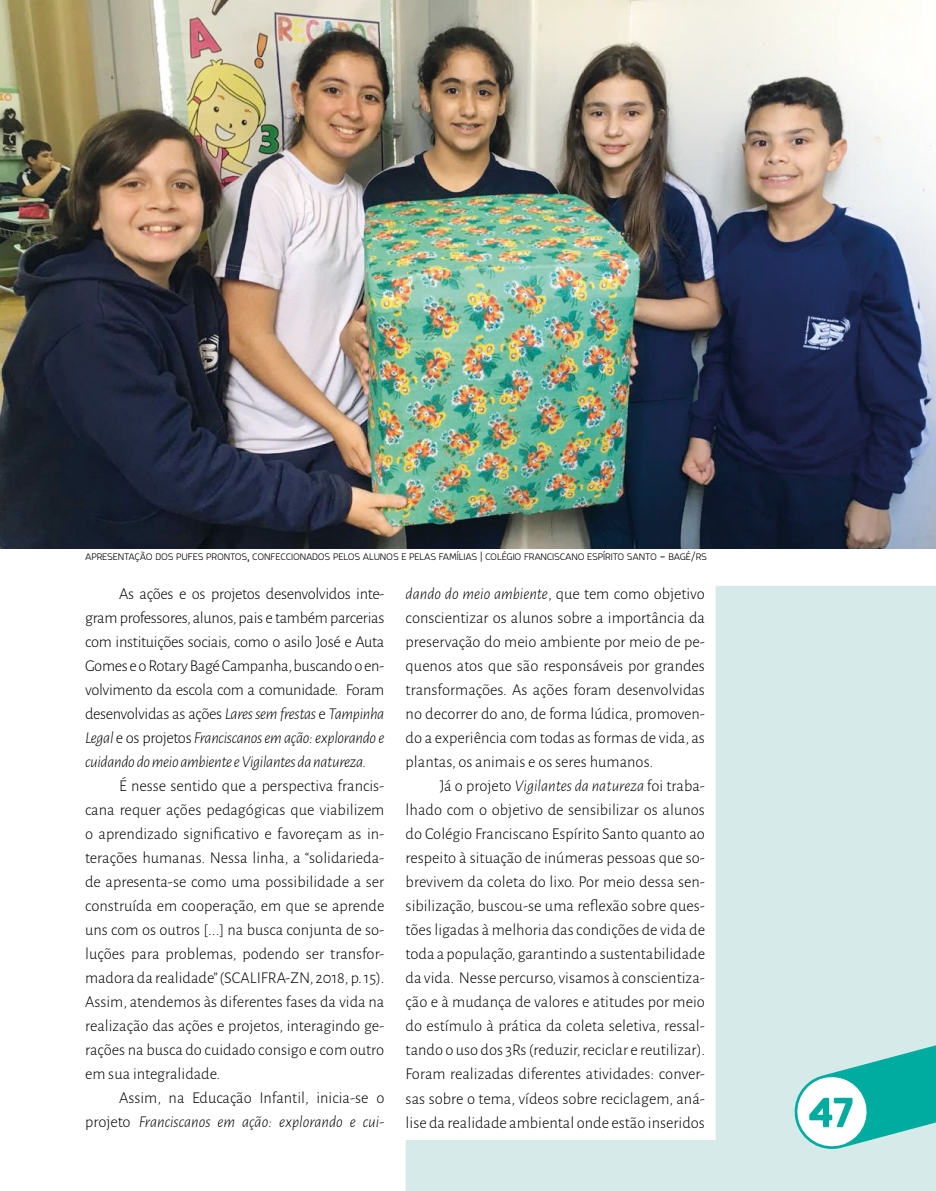
<style>
.page{position:relative;width:936px;height:1191px;background:#fff}
.page>*{position:absolute;margin:0;border:0;box-sizing:border-box;transform-origin:0 0}
.t1{font:700 51.75px "Mairy";color:#00aba0}
.t2{font:300 16.5px/24px "Alegreya Sans";color:#000;text-align:justify}
.t3{font:200 11.55px "Mairy";letter-spacing:-.015em;color:#000}
.s1{font-size:16.5px}
.s2{font-size:12px}
.s3{font-style:italic}
</style>
<div class="page">
<svg style="left:405px;top:586px;width:530px;height:605px"></svg>
<svg style="left:790px;top:1027px;width:145px;height:126px"></svg>
<img style="left:0;top:0;width:935px;height:549px">
<p class="t3" style="left:85px;top:550px;width:623px">apresentação dos pufes prontos<span class="s1">,</span> confeccionados pelos alunos e pelas famílias <span class="s2">|</span> colégio franciscano espírito santo <span class="s1">–</span> bagé<span class="s2">/</span>rs</p>
<p class="t2" style="left:85px;top:581px;width:301px;text-indent:34px">As ações e os projetos desenvolvidos inte&shy;gram professores, alunos, pais e também parcerias com instituições sociais, como o asilo José e Auta Gomes e o Rotary Bagé Campanha, buscando o en&shy;volvimento da escola com a comunidade. Foram desenvolvidas as ações <span class="s3">Lares sem frestas</span> e <span class="s3">Tampinha Legal</span> e os projetos <span class="s3">Franciscanos em ação: explorando e cuidando do meio ambiente e Vigilantes da natureza.</span></p>
<p class="t2" style="left:85px;top:773px;width:301px;text-indent:34px">É nesse sentido que a perspectiva francis&shy;cana requer ações pedagógicas que viabilizem o aprendizado significativo e favoreçam as in&shy;terações humanas. Nessa linha, a “solidarieda&shy;de apresenta-se como uma possibilidade a ser construída em cooperação, em que se aprende uns com os outros [...] na busca conjunta de so&shy;luções para problemas, podendo ser transfor&shy;madora da realidade” (SCALIFRA-ZN, 2018, p. 15).<br>Assim, atendemos às diferentes fases da vida na realização das ações e projetos, interagindo ge&shy;rações na busca do cuidado consigo e com outro em sua integralidade.</p>
<p class="t2" style="left:85px;top:1085px;width:301px;text-align:right">Assim, na Educação Infantil, inicia-se o projeto <span class="s3">Franciscanos em ação: explorando e cui-</span></p>
<p class="t2" style="left:405px;top:581px;width:301px"><span class="s3">dando do meio ambiente</span>, que tem como objetivo conscientizar os alunos sobre a importância da preservação do meio ambiente por meio de pe&shy;quenos atos que são responsáveis por grandes transformações. As ações foram desenvolvidas no decorrer do ano, de forma lúdica, promoven&shy;do a experiência com todas as formas de vida, as plantas, os animais e os seres humanos.</p>
<p class="t2" style="left:405px;top:773px;width:301px;text-indent:34px">Já o projeto <span class="s3">Vigilantes da natureza</span> foi traba&shy;lhado com o objetivo de sensibilizar os alunos do Colégio Franciscano Espírito Santo quanto ao respeito à situação de inúmeras pessoas que so&shy;brevivem da coleta do lixo. Por meio dessa sen&shy;sibilização, buscou-se uma reflexão sobre ques&shy;tões ligadas à melhoria das condições de vida de toda a população, garantindo a sustentabilidade da vida. Nesse percurso, visamos à conscientiza&shy;ção e à mudança de valores e atitudes por meio do estímulo à prática da coleta seletiva, ressal&shy;tando o uso dos 3Rs (reduzir, reciclar e reutilizar).<br>Foram realizadas diferentes atividades: conver&shy;sas sobre o tema, vídeos sobre reciclagem, aná&shy;lise da realidade ambiental onde estão inseridos</p>
<h1 class="t1" style="left:808px;top:1081px;width:47px">47</h1>
</div>
